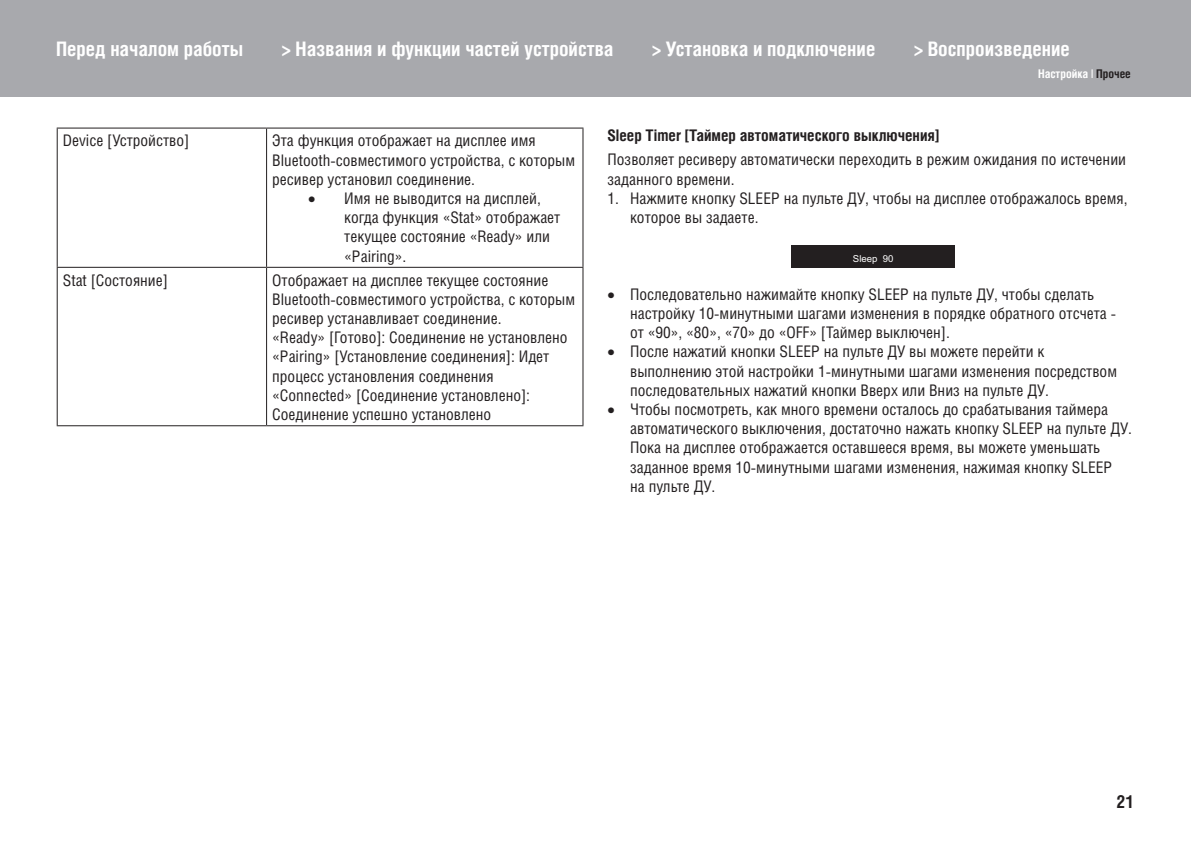
<style>
.page{position:relative;width:1191px;height:842px;background:#fff}
.page>*{position:absolute;margin:0;border:0;box-sizing:border-box;transform-origin:0 0}
.t1{font:700 20px "Helios Cond C";color:#fff}
.t2{font:700 18px "Helios Cond C";color:#231f20}
.t3{font:16px/19.2px "Helios Cond C";color:#231f20}
.t4{font:700 16px "Helios Cond C";color:#231f20}
.t5{font:700 12px "Helios Cond C";color:#fff}
.t6{font:9.6px "Arial";color:#fff}
.s1{color:#231f20}
</style>
<div class="page">
<div style="left:0;top:0;width:1191px;height:96px;background:#a8a9ad"></div>
<hr style="left:57px;top:128px;width:209px;height:1px;background:#231f20">
<hr style="left:57px;top:129px;width:1px;height:138px;background:#231f20">
<hr style="left:266px;top:128px;width:317px;height:1px;background:#231f20">
<hr style="left:266px;top:129px;width:1px;height:138px;background:#231f20">
<hr style="left:582px;top:129px;width:1px;height:138px;background:#231f20">
<hr style="left:57px;top:267px;width:209px;height:1px;background:#231f20">
<hr style="left:57px;top:268px;width:1px;height:157px;background:#231f20">
<hr style="left:266px;top:267px;width:317px;height:1px;background:#231f20">
<hr style="left:266px;top:268px;width:1px;height:157px;background:#231f20">
<hr style="left:582px;top:268px;width:1px;height:157px;background:#231f20">
<hr style="left:57px;top:425px;width:209px;height:1px;background:#231f20">
<hr style="left:266px;top:425px;width:317px;height:1px;background:#231f20">
<div style="left:791px;top:246px;width:163px;height:22px;background:#231f20"></div>
<p class="t1" style="left:56px;top:37px;width:189px">Перед началом работы</p>
<p class="t1" style="left:282px;top:37px;width:333px">&gt; Названия и функции частей устройства</p>
<p class="t1" style="left:652px;top:37px;width:225px">&gt; Установка и подключение</p>
<p class="t1" style="left:913px;top:37px;width:157px">&gt; Воспроизведение</p>
<p class="t3" style="left:63px;top:131px;width:128px">Device [Устройство]</p>
<p class="t3" style="left:272px;top:131px;width:304px">Эта функция отображает на дисплее имя<br>Bluetooth-совместимого устройства, с которым ресивер установил соединение.</p>
<p class="t3" style="left:344px;top:188px;width:218px;text-indent:-36px">• Имя не выводится на дисплей, когда функция «Stat» отображает текущее состояние «Ready» или «Pairing».</p>
<p class="t3" style="left:63px;top:270px;width:107px">Stat [Состояние]</p>
<p class="t3" style="left:272px;top:270px;width:304px">Отображает на дисплее текущее состояние Bluetooth-совместимого устройства, с которым ресивер устанавливает соединение.<br>«Ready» [Готово]: Соединение не установлено «Pairing» [Установление соединения]: Идет процесс установления соединения «Connected» [Соединение установлено]:<br>Соединение успешно установлено</p>
<p class="t5" style="left:1038px;top:67px;width:94px">Настройка | <span class="s1">Прочее</span></p>
<p class="t4" style="left:607px;top:125px;width:333px">Sleep Timer [Таймер автоматического выключения]</p>
<p class="t3" style="left:607px;top:150px;width:520px">Позволяет ресиверу автоматически переходить в режим ожидания по истечении заданного времени.</p>
<p class="t3" style="left:630px;top:188px;width:499px;text-indent:-23px">1. Нажмите кнопку SLEEP на пульте ДУ, чтобы на дисплее отображалось время, которое вы задаете.</p>
<p class="t6" style="left:853px;top:252px;width:42px">Sleep 90</p>
<p class="t3" style="left:630px;top:284px;width:487px;text-indent:-23px">• Последовательно нажимайте кнопку SLEEP на пульте ДУ, чтобы сделать настройку 10-минутными шагами изменения в порядке обратного отсчета - от «90», «80», «70» до «OFF» [Таймер выключен].</p>
<p class="t3" style="left:630px;top:342px;width:488px;text-indent:-23px">• После нажатий кнопки SLEEP на пульте ДУ вы можете перейти к выполнению этой настройки 1-минутными шагами изменения посредством последовательных нажатий кнопки Вверх или Вниз на пульте ДУ.</p>
<p class="t3" style="left:630px;top:399px;width:503px;text-indent:-23px">• Чтобы посмотреть, как много времени осталось до срабатывания таймера автоматического выключения, достаточно нажать кнопку SLEEP на пульте ДУ.<br>Пока на дисплее отображается оставшееся время, вы можете уменьшать заданное время 10-минутными шагами изменения, нажимая кнопку SLEEP<br>на пульте ДУ.</p>
<p class="t2" style="left:1116px;top:791px;width:19px">21</p>
</div>
